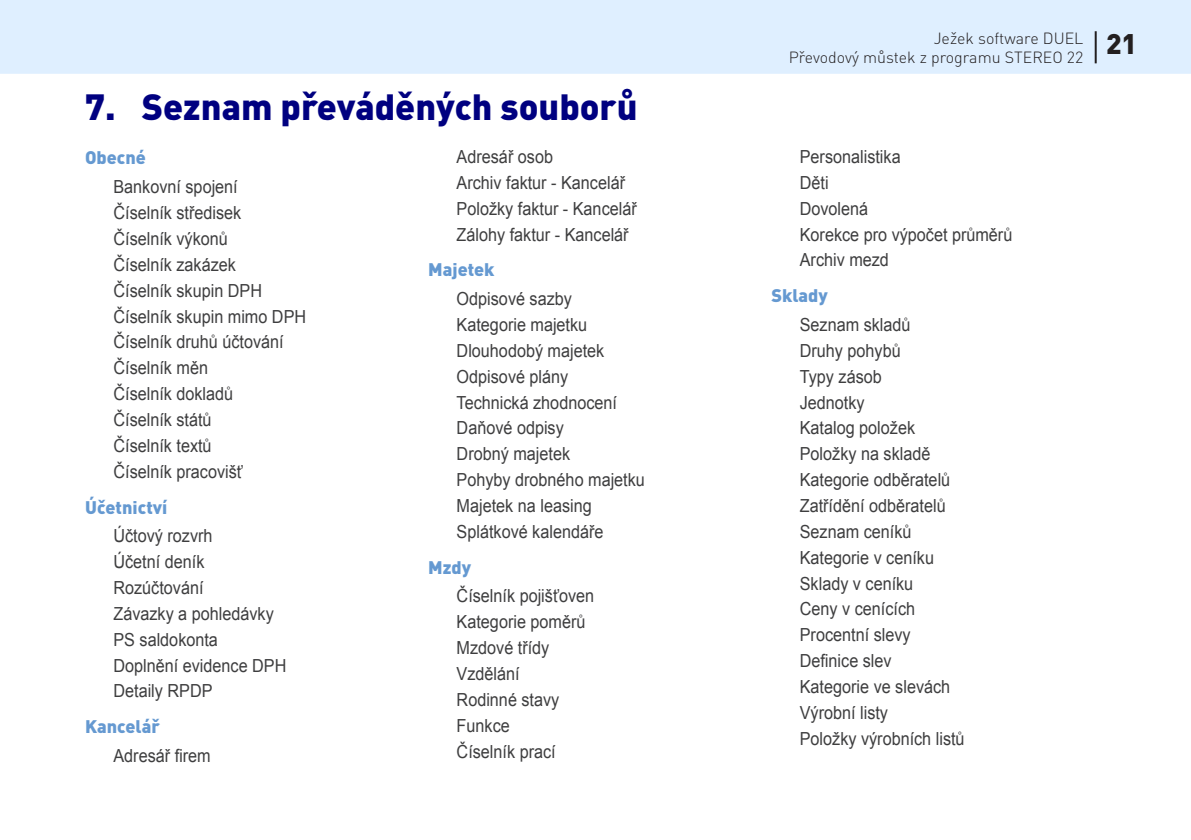
<style>
.page{position:relative;width:1191px;height:840px;background:#fff}
.page>*{position:absolute;margin:0;border:0;box-sizing:border-box;transform-origin:0 0}
.Nadpis_0{font:900 36px "DINCE";color:#000080}
.t1{font:900 28px "DINCE";color:#231f20}
.Normal_-_odraz{font:18px "Arial";color:#3e3e3f;scale:.9 1}
.Nadpis_2{font:900 18px "DINCE";color:#6599d1}
.t2{font:300 16px "DINCE";color:#231f20}
</style>
<div class="page">
<div style="left:0;top:0;width:1191px;height:74px;background:#dfefff"></div>
<hr style="left:1094px;top:31px;width:2px;height:32px;background:#231f20">
<p class="Nadpis_0" style="left:85px;top:83px;width:554px">7. Seznam převáděných souborů</p>
<p class="Nadpis_2" style="left:85px;top:146px;width:62px">Obecné</p>
<p class="Normal_-_odraz" style="left:113px;top:174px;width:140px">Bankovní spojení</p>
<p class="Normal_-_odraz" style="left:113px;top:200px;width:144px">Číselník středisek</p>
<p class="Normal_-_odraz" style="left:113px;top:226px;width:129px">Číselník výkonů</p>
<p class="Normal_-_odraz" style="left:113px;top:252px;width:138px">Číselník zakázek</p>
<p class="Normal_-_odraz" style="left:113px;top:278px;width:167px">Číselník skupin DPH</p>
<p class="Normal_-_odraz" style="left:113px;top:303px;width:216px">Číselník skupin mimo DPH</p>
<p class="Normal_-_odraz" style="left:113px;top:329px;width:191px">Číselník druhů účtování</p>
<p class="Normal_-_odraz" style="left:113px;top:355px;width:107px">Číselník měn</p>
<p class="Normal_-_odraz" style="left:113px;top:381px;width:135px">Číselník dokladů</p>
<p class="Normal_-_odraz" style="left:113px;top:407px;width:111px">Číselník států</p>
<p class="Normal_-_odraz" style="left:113px;top:433px;width:111px">Číselník textů</p>
<p class="Normal_-_odraz" style="left:113px;top:458px;width:145px">Číselník pracovišť</p>
<p class="Nadpis_2" style="left:85px;top:494px;width:84px">Účetnictví</p>
<p class="Normal_-_odraz" style="left:113px;top:523px;width:112px">Účtový rozvrh</p>
<p class="Normal_-_odraz" style="left:113px;top:549px;width:103px">Účetní deník</p>
<p class="Normal_-_odraz" style="left:113px;top:575px;width:102px">Rozúčtování</p>
<p class="Normal_-_odraz" style="left:113px;top:600px;width:180px">Závazky a pohledávky</p>
<p class="Normal_-_odraz" style="left:113px;top:626px;width:118px">PS saldokonta</p>
<p class="Normal_-_odraz" style="left:113px;top:652px;width:194px">Doplnění evidence DPH</p>
<p class="Normal_-_odraz" style="left:113px;top:678px;width:112px">Detaily RPDP</p>
<p class="Nadpis_2" style="left:85px;top:714px;width:76px">Kancelář</p>
<p class="Normal_-_odraz" style="left:113px;top:742px;width:110px">Adresář firem</p>
<p class="Normal_-_odraz" style="left:456px;top:144px;width:109px">Adresář osob</p>
<p class="Normal_-_odraz" style="left:456px;top:170px;width:189px">Archiv faktur - Kancelář</p>
<p class="Normal_-_odraz" style="left:456px;top:196px;width:202px">Položky faktur - Kancelář</p>
<p class="Normal_-_odraz" style="left:456px;top:222px;width:193px">Zálohy faktur - Kancelář</p>
<p class="Nadpis_2" style="left:428px;top:257px;width:68px">Majetek</p>
<p class="Normal_-_odraz" style="left:456px;top:286px;width:130px">Odpisové sazby</p>
<p class="Normal_-_odraz" style="left:456px;top:312px;width:147px">Kategorie majetku</p>
<p class="Normal_-_odraz" style="left:456px;top:338px;width:166px">Dlouhodobý majetek</p>
<p class="Normal_-_odraz" style="left:456px;top:364px;width:126px">Odpisové plány</p>
<p class="Normal_-_odraz" style="left:456px;top:389px;width:180px">Technická zhodnocení</p>
<p class="Normal_-_odraz" style="left:456px;top:415px;width:121px">Daňové odpisy</p>
<p class="Normal_-_odraz" style="left:456px;top:441px;width:128px">Drobný majetek</p>
<p class="Normal_-_odraz" style="left:456px;top:467px;width:211px">Pohyby drobného majetku</p>
<p class="Normal_-_odraz" style="left:456px;top:493px;width:152px">Majetek na leasing</p>
<p class="Normal_-_odraz" style="left:456px;top:519px;width:165px">Splátkové kalendáře</p>
<p class="Nadpis_2" style="left:428px;top:554px;width:44px">Mzdy</p>
<p class="Normal_-_odraz" style="left:456px;top:583px;width:154px">Číselník pojišťoven</p>
<p class="Normal_-_odraz" style="left:456px;top:609px;width:145px">Kategorie poměrů</p>
<p class="Normal_-_odraz" style="left:456px;top:635px;width:105px">Mzdové třídy</p>
<p class="Normal_-_odraz" style="left:456px;top:660px;width:72px">Vzdělání</p>
<p class="Normal_-_odraz" style="left:456px;top:686px;width:116px">Rodinné stavy</p>
<p class="Normal_-_odraz" style="left:456px;top:712px;width:61px">Funkce</p>
<p class="Normal_-_odraz" style="left:456px;top:738px;width:112px">Číselník prací</p>
<p class="t2" style="left:933px;top:28px;width:151px">Ježek software DUEL</p>
<p class="t2" style="left:788px;top:47px;width:296px">Převodový můstek z programu STEREO 22</p>
<p class="t1" style="left:1106px;top:25px;width:33px">21</p>
<p class="Normal_-_odraz" style="left:800px;top:144px;width:114px">Personalistika</p>
<p class="Normal_-_odraz" style="left:800px;top:170px;width:34px">Děti</p>
<p class="Normal_-_odraz" style="left:800px;top:196px;width:78px">Dovolená</p>
<p class="Normal_-_odraz" style="left:800px;top:222px;width:238px">Korekce pro výpočet průměrů</p>
<p class="Normal_-_odraz" style="left:800px;top:247px;width:101px">Archiv mezd</p>
<p class="Nadpis_2" style="left:771px;top:283px;width:58px">Sklady</p>
<p class="Normal_-_odraz" style="left:800px;top:312px;width:125px">Seznam skladů</p>
<p class="Normal_-_odraz" style="left:800px;top:338px;width:114px">Druhy pohybů</p>
<p class="Normal_-_odraz" style="left:800px;top:364px;width:93px">Typy zásob</p>
<p class="Normal_-_odraz" style="left:800px;top:389px;width:74px">Jednotky</p>
<p class="Normal_-_odraz" style="left:800px;top:415px;width:130px">Katalog položek</p>
<p class="Normal_-_odraz" style="left:800px;top:441px;width:147px">Položky na skladě</p>
<p class="Normal_-_odraz" style="left:800px;top:467px;width:169px">Kategorie odběratelů</p>
<p class="Normal_-_odraz" style="left:800px;top:493px;width:164px">Zatřídění odběratelů</p>
<p class="Normal_-_odraz" style="left:800px;top:519px;width:126px">Seznam ceníků</p>
<p class="Normal_-_odraz" style="left:800px;top:544px;width:151px">Kategorie v ceníku</p>
<p class="Normal_-_odraz" style="left:800px;top:570px;width:128px">Sklady v ceníku</p>
<p class="Normal_-_odraz" style="left:800px;top:596px;width:130px">Ceny v cenících</p>
<p class="Normal_-_odraz" style="left:800px;top:622px;width:125px">Procentní slevy</p>
<p class="Normal_-_odraz" style="left:800px;top:648px;width:104px">Definice slev</p>
<p class="Normal_-_odraz" style="left:800px;top:674px;width:169px">Kategorie ve slevách</p>
<p class="Normal_-_odraz" style="left:800px;top:699px;width:100px">Výrobní listy</p>
<p class="Normal_-_odraz" style="left:800px;top:725px;width:185px">Položky výrobních listů</p>
</div>
